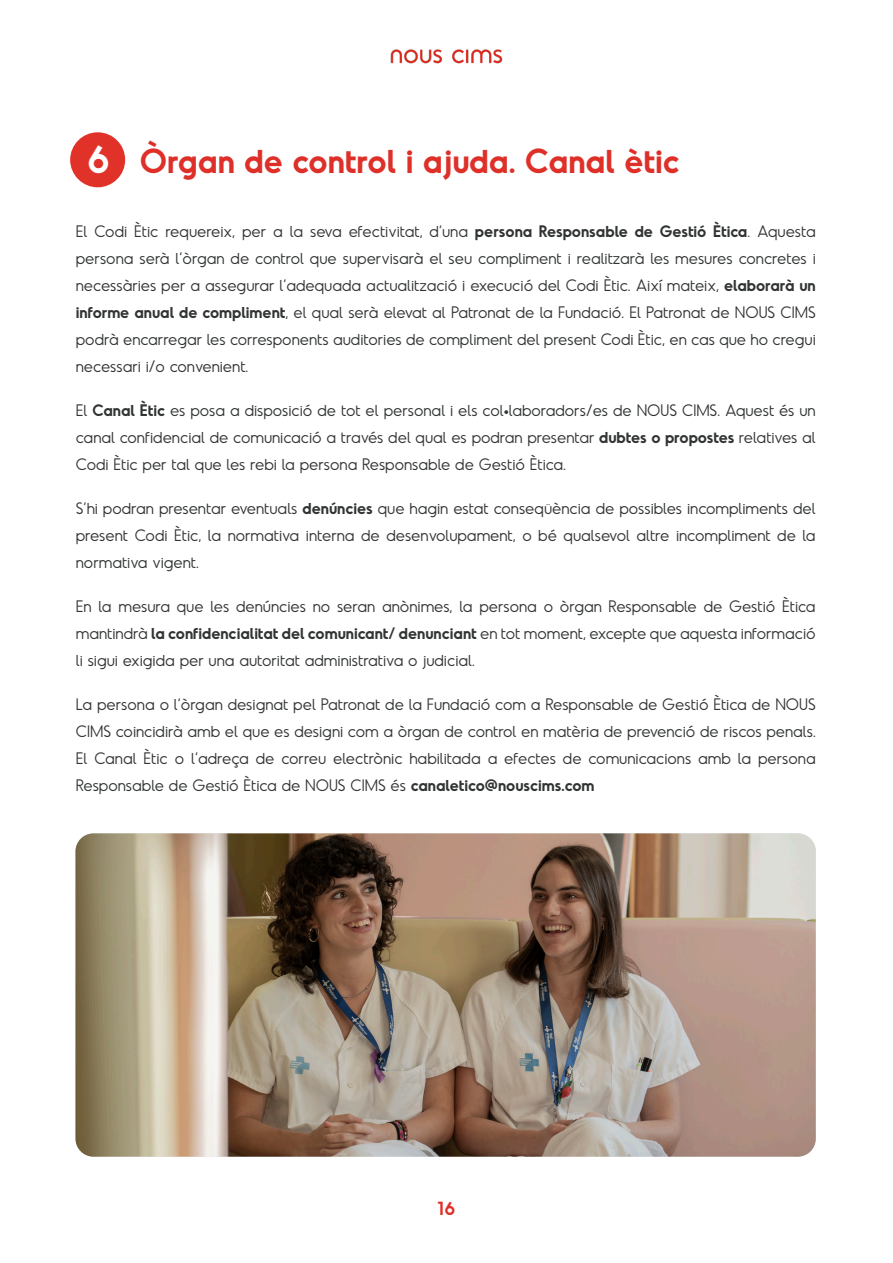
<style>
.page{position:relative;width:893px;height:1263px;background:#fff}
.page>*{position:absolute;margin:0;border:0;box-sizing:border-box;transform-origin:0 0}
.t1{font:600 37.5px "Odudo";color:#fff}
.t2{font:600 33px "Odudo";color:#de3029}
.t3{font:600 18px "Odudo";color:#de3029}
.texto_general{font:300 15.75px/27px "Odudo";color:#303432;text-align:justify}
.s1{font-weight:600}
</style>
<div class="page">
<img style="left:391px;top:49px;width:111px;height:15px">
<div style="left:70px;top:132px;width:55px;height:55px;background:#e13229;border-radius:50%"></div>
<img style="left:75px;top:833px;width:741px;height:324px">
<p class="t1" style="left:86px;top:135px;width:25px">6</p>
<p class="t2" style="left:140px;top:140px;width:542px">Òrgan de control i ajuda. Canal ètic</p>
<p class="texto_general" style="left:76px;top:217px;width:741px">El Codi Ètic requereix, per a la seva efectivitat, d’una <span class="s1">persona Responsable de Gestió Ètica</span>. Aquesta persona serà l’òrgan de control que supervisarà el seu compliment i realitzarà les mesures concretes i necessàries per a assegurar l’adequada actualització i execució del Codi Ètic. Així mateix, <span class="s1">elaborarà un informe anual de compliment</span>, el qual serà elevat al Patronat de la Fundació. El Patronat de NOUS CIMS podrà encarregar les corresponents auditories de compliment del present Codi Ètic, en cas que ho cregui necessari i/o convenient.</p>
<p class="texto_general" style="left:76px;top:396px;width:741px">El <span class="s1">Canal Ètic</span> es posa a disposició de tot el personal i els col·laboradors/es de NOUS CIMS. Aquest és un canal confidencial de comunicació a través del qual es podran presentar <span class="s1">dubtes o propostes</span> relatives al Codi Ètic per tal que les rebi la persona Responsable de Gestió Ètica.</p>
<p class="texto_general" style="left:76px;top:494px;width:741px">S’hi podran presentar eventuals <span class="s1">denúncies</span> que hagin estat conseqüència de possibles incompliments del present Codi Ètic, la normativa interna de desenvolupament, o bé qualsevol altre incompliment de la normativa vigent.</p>
<p class="texto_general" style="left:76px;top:592px;width:741px">En la mesura que les denúncies no seran anònimes, la persona o òrgan Responsable de Gestió Ètica mantindrà <span class="s1">la confidencialitat del comunicant/ denunciant</span> en tot moment, excepte que aquesta informació li sigui exigida per una autoritat administrativa o judicial.</p>
<p class="texto_general" style="left:76px;top:690px;width:741px">La persona o l’òrgan designat pel Patronat de la Fundació com a Responsable de Gestió Ètica de NOUS CIMS coincidirà amb el que es designi com a òrgan de control en matèria de prevenció de riscos penals.<br>El Canal Ètic o l’adreça de correu electrònic habilitada a efectes de comunicacions amb la persona Responsable de Gestió Ètica de NOUS CIMS és <span class="s1">canaletico@nouscims.com</span></p>
<p class="t3" style="left:438px;top:1197px;width:19px">16</p>
</div>
